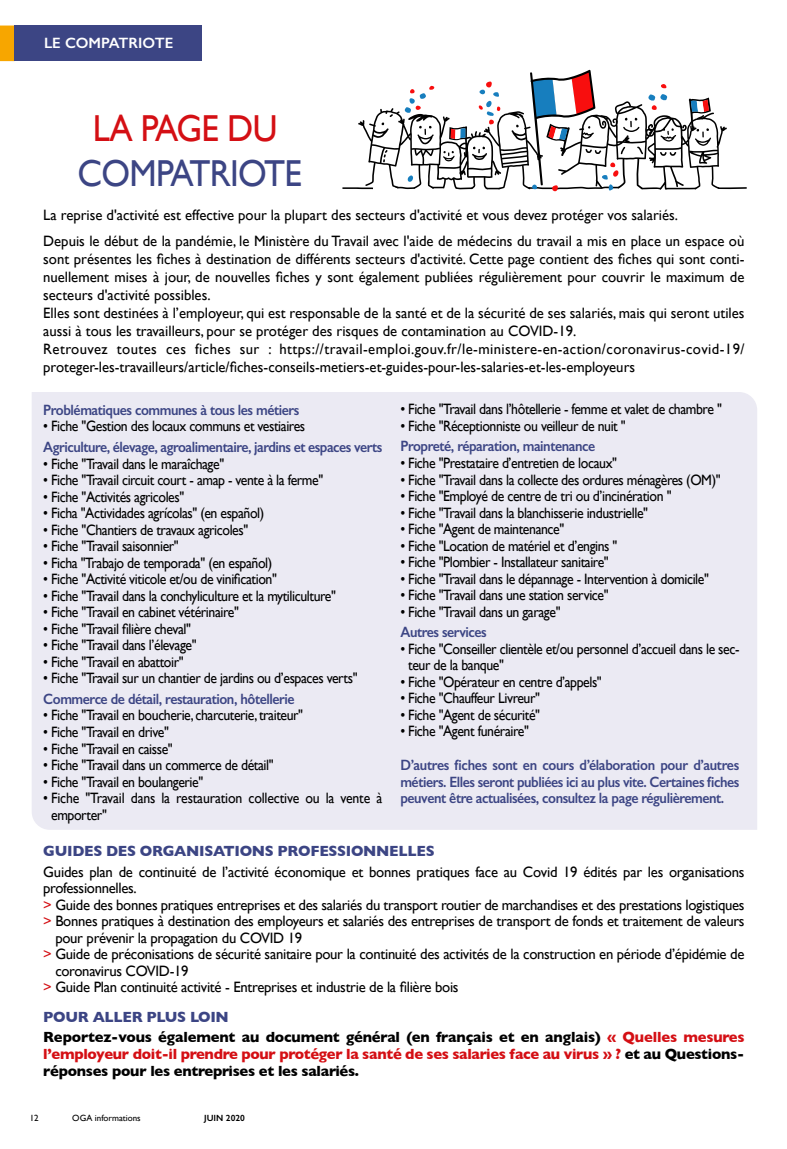
<style>
.page{position:relative;width:787px;height:1149px;background:#fff}
.page>*{position:absolute;margin:0;border:0;box-sizing:border-box;transform-origin:0 0}
.t1{font:37.5px "Gill Sans";letter-spacing:-.02em;color:#3c4584;scale:.93 1}
.t2{font:37.5px "Gill Sans";letter-spacing:-.02em;color:#d40f14;scale:.93 1}
.t3{font:15px/16.5px "Gill Sans";letter-spacing:-.02em;color:#000;scale:.92 1}
.t4{font:15px/18px "Gill Sans";color:#000}
.t5{font:15px "Gill Sans";letter-spacing:-.02em;color:#000}
.t6{font:600 15px/16.5px "Gill Sans";letter-spacing:-.03em;color:#3c4584;text-align:justify;scale:.92 1}
.t7{font:700 15px/16.5px "Gill Sans";letter-spacing:-.02em;color:#d40f14}
.t8{font:700 15px/20.7px "Gill Sans";letter-spacing:-.01em;color:#000}
.t9{font:700 15px "Gill Sans";letter-spacing:-.02em;color:#3c4584}
.t10{font:600 15px "Gill Sans";color:#fff}
.t11{font:9px "Gill Sans";color:#000}
.t12{font:600 9px "Gill Sans";color:#000}
.s1{color:#d40f14}
.s2{color:#3c4584}
.s3{color:#000}
</style>
<div class="page">
<div style="left:32px;top:392px;width:725px;height:437px;background:#ebeaf3"></div>
<svg style="left:342px;top:70px;width:404px;height:121px"></svg>
<svg style="left:0;top:26px;width:15px;height:35px"></svg>
<div style="left:15px;top:26px;width:187px;height:35px;background:#3c4584"></div>
<p class="t10" style="left:44px;top:34px;width:131px">LE COMPATRIOTE</p>
<h1 class="t2" style="left:93px;top:106px;width:200px">LA PAGE DU</h1>
<h1 class="t1" style="left:78px;top:151px;width:243px">COMPATRIOTE</h1>
<p class="t4" style="left:43px;top:201px;width:702px;line-height:26.5px">La reprise d'activité est effective pour la plupart des secteurs d'activité et vous devez protéger vos salariés.<br>Depuis le début de la pandémie, le Ministère du Travail avec l'aide de médecins du travail a mis en place un espace où</p>
<p class="t4" style="left:43px;top:250px;width:703px">sont présentes les fiches à destination de différents secteurs d'activité. Cette page contient des fiches qui sont conti&shy;nuellement mises à jour, de nouvelles fiches y sont également publiées régulièrement pour couvrir le maximum de secteurs d'activité possibles.<br>Elles sont destinées à l’employeur, qui est responsable de la santé et de la sécurité de ses salariés, mais qui seront utiles aussi à tous les travailleurs, pour se protéger des risques de contamination au COVID-19.<br>Retrouvez toutes ces fiches sur : https://travail-emploi.gouv.fr/le-ministere-en-action/coronavirus-covid-19/ proteger-les-travailleurs/article/fiches-conseils-metiers-et-guides-pour-les-salaries-et-les-employeurs</p>
<p class="t6" style="left:43px;top:401px;width:280px">Problématiques communes à tous les métiers</p>
<p class="t3" style="left:43px;top:417px;width:286px">• Fiche "Gestion des locaux communs et vestiaires</p>
<p class="t6" style="left:43px;top:438px;width:370px">Agriculture, élevage, agroalimentaire, jardins et espaces verts</p>
<p class="t3" style="left:43px;top:455px;width:198px">• Fiche "Travail dans le maraîchage"</p>
<p class="t3" style="left:43px;top:471px;width:306px">• Fiche "Travail circuit court - amap - vente à la ferme"</p>
<p class="t3" style="left:43px;top:488px;width:155px">• Fiche "Activités agricoles"</p>
<p class="t3" style="left:43px;top:504px;width:242px">• Ficha "Actividades agrícolas" (en español)</p>
<p class="t3" style="left:43px;top:521px;width:224px">• Fiche "Chantiers de travaux agricoles"</p>
<p class="t3" style="left:43px;top:537px;width:149px">• Fiche "Travail saisonnier"</p>
<p class="t3" style="left:43px;top:554px;width:250px">• Ficha "Trabajo de temporada" (en español)</p>
<p class="t3" style="left:43px;top:570px;width:255px">• Fiche "Activité viticole et/ou de vinification"</p>
<p class="t3" style="left:43px;top:587px;width:320px">• Fiche "Travail dans la conchyliculture et la mytiliculture"</p>
<p class="t3" style="left:43px;top:603px;width:214px">• Fiche "Travail en cabinet vétérinaire"</p>
<p class="t3" style="left:43px;top:620px;width:162px">• Fiche "Travail filière cheval"</p>
<p class="t3" style="left:43px;top:636px;width:168px">• Fiche "Travail dans l’élevage"</p>
<p class="t3" style="left:43px;top:653px;width:154px">• Fiche "Travail en abattoir"</p>
<p class="t3" style="left:43px;top:669px;width:343px">• Fiche "Travail sur un chantier de jardins ou d’espaces verts"</p>
<p class="t6" style="left:43px;top:690px;width:275px">Commerce de détail, restauration, hôtellerie</p>
<p class="t3" style="left:43px;top:706px;width:284px">• Fiche "Travail en boucherie, charcuterie, traiteur"</p>
<p class="t3" style="left:43px;top:723px;width:138px">• Fiche "Travail en drive"</p>
<p class="t3" style="left:43px;top:739px;width:142px">• Fiche "Travail en caisse"</p>
<p class="t3" style="left:43px;top:756px;width:252px">• Fiche "Travail dans un commerce de détail"</p>
<p class="t3" style="left:43px;top:772px;width:175px">• Fiche "Travail en boulangerie"</p>
<p class="t3" style="left:51px;top:789px;width:361px;text-indent:-8px">• Fiche "Travail dans la restauration collective ou la vente à emporter"</p>
<p class="t3" style="left:400px;top:400px;width:351px">• Fiche "Travail dans l’hôtellerie - femme et valet de chambre "</p>
<p class="t3" style="left:400px;top:417px;width:246px">• Fiche "Réceptionniste ou veilleur de nuit "</p>
<p class="t6" style="left:400px;top:438px;width:213px">Propreté, réparation, maintenance</p>
<p class="t3" style="left:400px;top:454px;width:237px">• Fiche "Prestataire d’entretien de locaux"</p>
<p class="t3" style="left:400px;top:471px;width:349px">• Fiche "Travail dans la collecte des ordures ménagères (OM)"</p>
<p class="t3" style="left:400px;top:487px;width:296px">• Fiche "Employé de centre de tri ou d’incinération "</p>
<p class="t3" style="left:400px;top:504px;width:271px">• Fiche "Travail dans la blanchisserie industrielle"</p>
<p class="t3" style="left:400px;top:520px;width:180px">• Fiche "Agent de maintenance"</p>
<p class="t3" style="left:400px;top:537px;width:237px">• Fiche "Location de matériel et d’engins "</p>
<p class="t3" style="left:400px;top:553px;width:228px">• Fiche "Plombier - Installateur sanitaire"</p>
<p class="t3" style="left:400px;top:570px;width:337px">• Fiche "Travail dans le dépannage - Intervention à domicile"</p>
<p class="t3" style="left:400px;top:586px;width:228px">• Fiche "Travail dans une station service"</p>
<p class="t3" style="left:400px;top:603px;width:176px">• Fiche "Travail dans un garage"</p>
<p class="t6" style="left:400px;top:623px;width:95px">Autres services</p>
<p class="t3" style="left:408px;top:640px;width:361px;text-indent:-8px">• Fiche "Conseiller clientèle et/ou personnel d’accueil dans le sec&shy;teur de la banque"</p>
<p class="t3" style="left:400px;top:673px;width:220px">• Fiche "Opérateur en centre d’appels"</p>
<p class="t3" style="left:400px;top:689px;width:153px">• Fiche "Chauffeur Livreur"</p>
<p class="t3" style="left:400px;top:706px;width:153px">• Fiche "Agent de sécurité"</p>
<p class="t3" style="left:400px;top:722px;width:141px">• Fiche "Agent funéraire"</p>
<p class="t6" style="left:400px;top:756px;width:370px">D’autres fiches sont en cours d’élaboration pour d’autres métiers. Elles seront publiées ici au plus vite. Certaines fiches peuvent être actualisées, consultez la page régulièrement.</p>
<p class="t9" style="left:43px;top:838px;width:393px">GUIDES DES ORGANISATIONS PROFESSIONNELLES</p>
<p class="t5" style="left:43px;top:862px;width:703px">Guides plan de continuité de l’activité économique et bonnes pratiques face au Covid 19 édités par les organisations</p>
<p class="t5" style="left:43px;top:879px;width:95px">professionnelles.</p>
<p class="t5" style="left:43px;top:895px;width:703px"><span class="s1">&gt;</span> Guide des bonnes pratiques entreprises et des salariés du transport routier de marchandises et des prestations logistiques</p>
<p class="t5" style="left:43px;top:912px;width:703px"><span class="s1">&gt;</span> Bonnes pratiques à destination des employeurs et salariés des entreprises de transport de fonds et traitement de valeurs</p>
<p class="t5" style="left:55px;top:928px;width:248px">pour prévenir la propagation du COVID 19</p>
<p class="t5" style="left:43px;top:945px;width:702px"><span class="s1">&gt;</span> Guide de préconisations de sécurité sanitaire pour la continuité des activités de la construction en période d’épidémie de</p>
<p class="t5" style="left:55px;top:961px;width:135px">coronavirus COVID-19</p>
<p class="t5" style="left:43px;top:978px;width:417px"><span class="s1">&gt;</span> Guide Plan continuité activité - Entreprises et industrie de la filière bois</p>
<p class="t8" style="left:43px;top:1005px;width:703px"><span class="s2">POUR ALLER PLUS LOIN<br></span>Reportez-vous également au document général (en français et en anglais) <span class="s1">« Quelles mesures</span></p>
<p class="t7" style="left:43px;top:1044px;width:702px">l’employeur doit-il prendre pour protéger la santé de ses salaries face au virus » ? <span class="s3">et au Questions&shy;réponses pour les entreprises et les salariés.</span></p>
<p class="t11" style="left:30px;top:1112px;width:10px">12</p>
<p class="t11" style="left:72px;top:1112px;width:70px">OGA informations</p>
<p class="t12" style="left:204px;top:1112px;width:42px">JUIN 2020</p>
</div>
